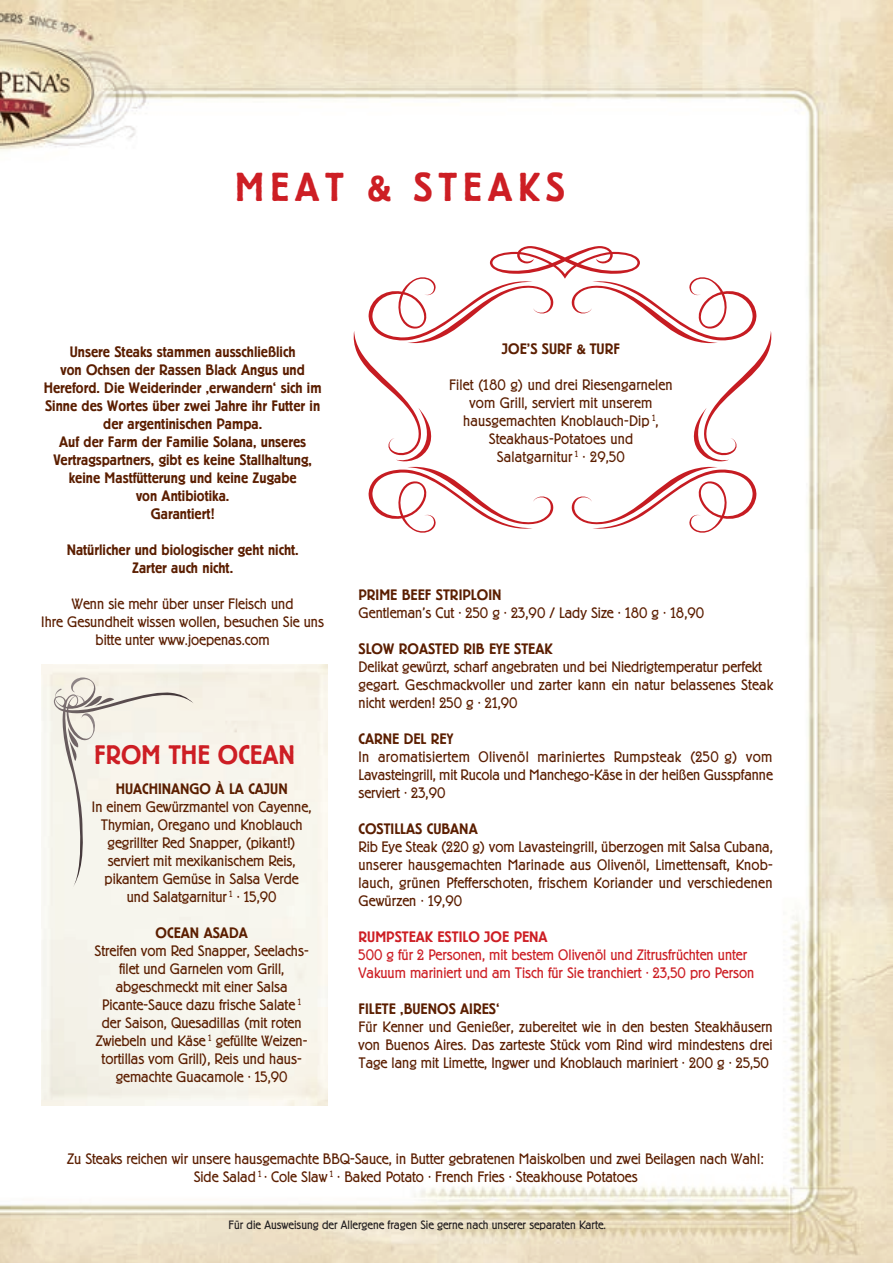
<style>
.page{position:relative;width:893px;height:1263px;background:#fff}
.page>*{position:absolute;margin:0;border:0;box-sizing:border-box;transform-origin:0 0}
.t1{font:500 39.9px "Berliner Grotesk";letter-spacing:.15em;color:#cd1e24}
.t2{font:500 26.55px "Berliner Grotesk";color:#cd1e24}
.t3{font:300 15px/18px "Berliner Grotesk";color:#5b1e00;text-align:center}
.t4{font:500 15px/18px "Berliner Grotesk";color:#5b1e00;text-align:center}
.t5{font:300 15px/18px "Berliner Grotesk";color:#cd1e24}
.t6{font:500 15px "Berliner Grotesk";color:#cd1e24}
.t7{font:300 12px "Berliner Grotesk";color:#231f20}
</style>
<div class="page">
<img style="left:0;top:0;width:893px;height:1263px">
<img style="left:113px;top:247px;width:123px;height:79px">
<svg style="left:354px;top:246px;width:417px;height:287px"></svg>
<div style="left:42px;top:664px;width:286px;height:441px;background:#f7f5ed"></div>
<svg style="left:54px;top:677px;width:140px;height:212px"></svg>
<h1 class="t1" style="left:235px;top:166px;width:331px">MEAT &amp; STEAKS</h1>
<p class="t4" style="left:44px;top:343px;width:279px">Unsere Steaks stammen ausschließlich<br>von Ochsen der Rassen Black Angus und Hereford. Die Weiderinder ‚erwandern‘ sich im Sinne des Wortes über zwei Jahre ihr Futter in der argentinischen Pampa.<br>Auf der Farm der Familie Solana, unseres Vertragspartners, gibt es keine Stallhaltung, keine Mastfütterung und keine Zugabe<br>von Antibiotika.<br>Garantiert!</p>
<p class="t4" style="left:67px;top:541px;width:233px">Natürlicher und biologischer geht nicht.<br>Zarter auch nicht.</p>
<p class="t3" style="left:41px;top:595px;width:284px">Wenn sie mehr über unser Fleisch und<br>Ihre Gesundheit wissen wollen, besuchen Sie uns bitte unter www.joepenas.com</p>
<h2 class="t2" style="left:94px;top:741px;width:203px">FROM THE OCEAN</h2>
<p class="t4" style="left:116px;top:780px;width:174px">HUACHINANGO À LA CAJUN</p>
<p class="t3" style="left:92px;top:798px;width:221px">In einem Gewürzmantel von Cayenne,<br>Thymian, Oregano und Knoblauch gegrillter Red Snapper, (pikant!) serviert mit mexikanischem Reis, pikantem Gemüse in Salsa Verde und Salatgarnitur <sup>1</sup> · 15,90</p>
<p class="t4" style="left:156px;top:924px;width:94px">OCEAN ASADA</p>
<p class="t3" style="left:95px;top:942px;width:216px">Streifen vom Red Snapper, Seelachs&shy;filet und Garnelen vom Grill, abgeschmeckt mit einer Salsa Picante-Sauce dazu frische Salate <sup>1 </sup>der Saison, Quesadillas (mit roten Zwiebeln und Käse <sup>1</sup> gefüllte Weizen&shy;tortillas vom Grill), Reis und haus&shy;gemachte Guacamole · 15,90</p>
<p class="t4" style="left:502px;top:340px;width:119px">JOE’S SURF &amp; TURF</p>
<p class="t3" style="left:449px;top:376px;width:225px">Filet (180 g) und drei Riesengarnelen vom Grill, serviert mit unserem hausgemachten Knoblauch-Dip <sup>1</sup>,<br>Steakhaus-Potatoes und<br>Salat garnitur <sup>1</sup> · 29,50</p>
<p class="t4" style="left:358px;top:586px;width:144px">PRIME BEEF STRIPLOIN</p>
<p class="t3" style="left:358px;top:604px;width:347px">Gentleman’s Cut · 250 g · 23,90 / Lady Size · 180 g · 18,90</p>
<p class="t4" style="left:358px;top:640px;width:196px">SLOW ROASTED RIB EYE STEAK</p>
<p class="t3" style="left:358px;top:658px;width:416px;text-align:left">Delikat gewürzt, scharf angebraten und bei Niedrigtemperatur perfekt gegart. Geschmackvoller und zarter kann ein natur belassenes Steak nicht werden! 250 g · 21,90</p>
<p class="t4" style="left:358px;top:730px;width:96px">CARNE DEL REY</p>
<p class="t3" style="left:358px;top:748px;width:416px;text-align:justify">In aromatisiertem Olivenöl mariniertes Rumpsteak (250 g) vom Lavasteingrill, mit Rucola und Manchego-Käse in der heißen Gusspfanne serviert · 23,90</p>
<p class="t4" style="left:358px;top:820px;width:121px">COSTILLAS CUBANA</p>
<p class="t3" style="left:358px;top:838px;width:416px;text-align:justify">Rib Eye Steak (220 g) vom Lavasteingrill, überzogen mit Salsa Cubana, unserer hausgemachten Marinade aus Olivenöl, Limettensaft, Knob&shy;lauch, grünen Pfefferschoten, frischem Koriander und verschiedenen Gewürzen · 19,90</p>
<p class="t6" style="left:358px;top:928px;width:191px">RUMPSTEAK ESTILO JOE PENA</p>
<p class="t5" style="left:358px;top:946px;width:397px">500 g für 2 Personen, mit bestem Olivenöl und Zitrusfrüchten unter<br>Vakuum mariniert und am Tisch für Sie tranchiert · 23,50 pro Person</p>
<p class="t4" style="left:358px;top:1000px;width:143px">FILETE ‚BUENOS AIRES‘</p>
<p class="t3" style="left:358px;top:1017px;width:416px;text-align:justify">Für Kenner und Genießer, zubereitet wie in den besten Steakhäusern von Buenos Aires. Das zarteste Stück vom Rind wird mindestens drei Tage lang mit Limette, Ingwer und Knoblauch mariniert · 200 g · 25,50</p>
<p class="t3" style="left:67px;top:1150px;width:698px">Zu Steaks reichen wir unsere hausgemachte BBQ-Sauce, in Butter gebratenen Maiskolben und zwei Beilagen nach Wahl:<br>Side Salad <sup>1</sup> · Cole Slaw <sup>1</sup> · Baked Potato · French Fries · Steakhouse Potatoes</p>
<p class="t7" style="left:229px;top:1218px;width:379px">Für die Ausweisung der Allergene fragen Sie gerne nach unserer separaten Karte.</p>
</div>
